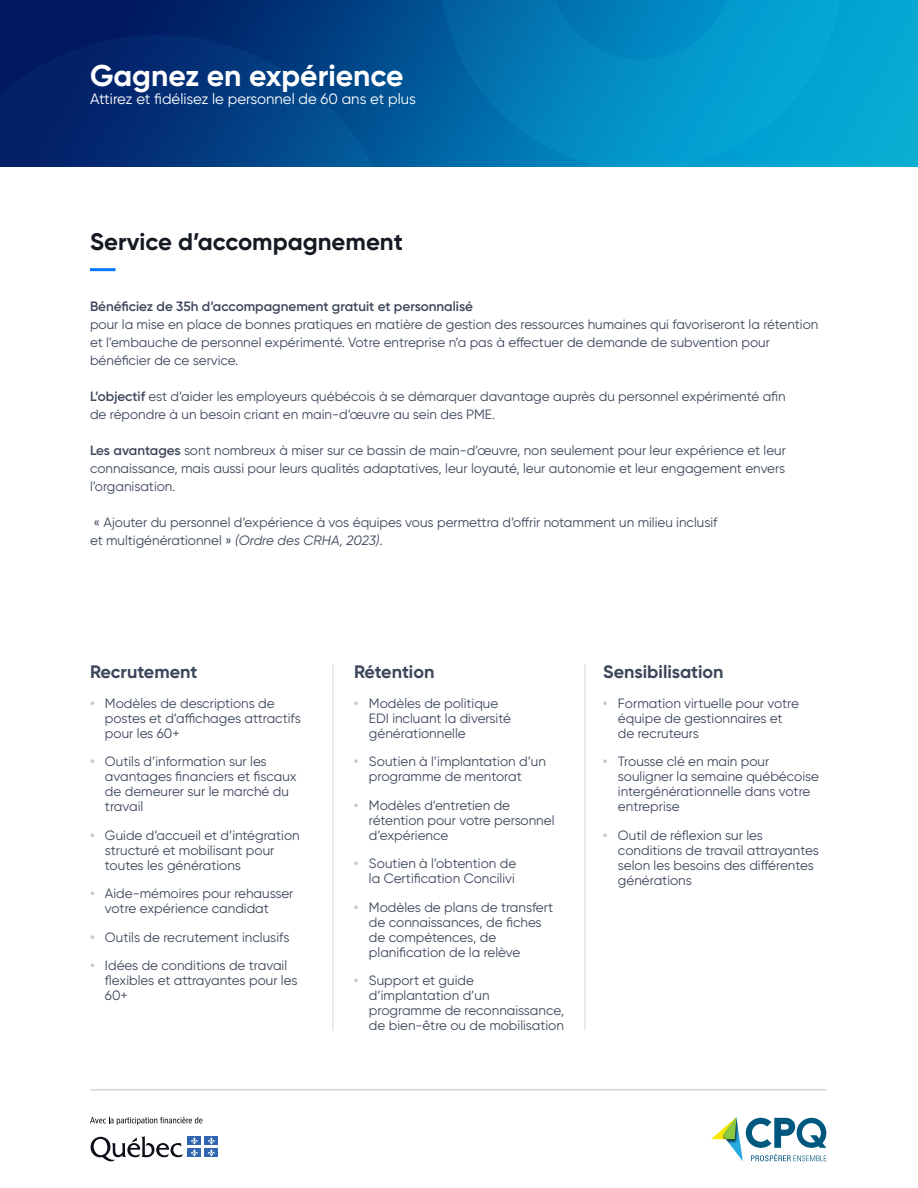
<style>
.page{position:relative;width:918px;height:1188px;background:#fff}
.page>*{position:absolute;margin:0;border:0;box-sizing:border-box;transform-origin:0 0}
.t1{font:700 30px "Gilroy";color:#fff}
.t2{font:700 24px "Gilroy";color:#151a23}
.t3{font:700 18px "Gilroy";color:#3c475b}
.t4{font:15px "Gilroy";color:#fff}
.t5{font:13.5px/15px "Gilroy";color:#3c475b}
.t6{font:600 13.5px "Gilroy";color:#3c475b}
.s1{font-weight:600}
.s2{font-style:italic}
.s3{font-weight:700;color:#c5cad3}
</style>
<div class="page">
<img style="left:0;top:0;width:918px;height:166px">
<hr style="left:90px;top:268px;width:26px;height:3px;background:#07f">
<hr style="left:90px;top:1089px;width:736px;height:1px;background:#d1d6df">
<hr style="left:333px;top:664px;width:1px;height:366px;background:#d0d6de">
<hr style="left:585px;top:664px;width:1px;height:366px;background:#d0d6de">
<svg style="left:91px;top:1136px;width:92px;height:26px"></svg>
<div style="left:188px;top:1137px;width:13px;height:8px;background:#3066af"></div>
<div style="left:205px;top:1137px;width:13px;height:8px;background:#3066af"></div>
<div style="left:188px;top:1149px;width:13px;height:8px;background:#3066af"></div>
<svg style="left:191px;top:1137px;width:7px;height:19px"></svg>
<div style="left:205px;top:1149px;width:13px;height:8px;background:#3066af"></div>
<svg style="left:208px;top:1137px;width:7px;height:19px"></svg>
<svg style="left:90px;top:1117px;width:112px;height:8px"></svg>
<svg style="left:711px;top:1117px;width:115px;height:44px"></svg>
<h1 class="t1" style="left:90px;top:57px;width:315px">Gagnez en expérience</h1>
<p class="t4" style="left:90px;top:89px;width:327px">Attirez et fidélisez le personnel de 60 ans et plus</p>
<h2 class="t2" style="left:90px;top:226px;width:315px">Service d’accompagnement</h2>
<p class="t6" style="left:90px;top:298px;width:384px">Bénéficiez de 35h d’accompagnement gratuit et personnalisé</p>
<p class="t5" style="left:90px;top:315px;width:730px;line-height:18px">pour la mise en place de bonnes pratiques en matière de gestion des ressources humaines qui favoriseront la rétention et l’embauche de personnel expérimenté. Votre entreprise n’a pas à effectuer de demande de subvention pour bénéficier de ce service.</p>
<p class="t5" style="left:90px;top:387px;width:697px;line-height:18px"><span class="s1">L’objectif</span> est d’aider les employeurs québécois à se démarquer davantage auprès du personnel expérimenté afin de répondre à un besoin criant en main-d’œuvre au sein des PME.</p>
<p class="t5" style="left:90px;top:441px;width:698px;line-height:18px;text-align:justify"><span class="s1">Les avantages</span> sont nombreux à miser sur ce bassin de main-d’œuvre, non seulement pour leur expérience et leur connaissance, mais aussi pour leurs qualités adaptatives, leur loyauté, leur autonomie et leur engagement envers l’organisation.</p>
<p class="t5" style="left:90px;top:513px;width:629px;line-height:18px">« Ajouter du personnel d’expérience à vos équipes vous permettra d’offrir notamment un milieu inclusif et multigénérationnel » <span class="s2">(Ordre des CRHA, 2023)</span>.</p>
<h3 class="t3" style="left:90px;top:661px;width:109px">Recrutement</h3>
<h3 class="t3" style="left:354px;top:661px;width:82px">Rétention</h3>
<h3 class="t3" style="left:603px;top:661px;width:122px">Sensibilisation</h3>
<p class="t5" style="left:105px;top:696px;width:198px;text-indent:-15px"><span class="s3">•</span> Modèles de descriptions de postes et d’affichages attractifs pour les 60+</p>
<p class="t5" style="left:105px;top:754px;width:193px;text-indent:-15px"><span class="s3">•</span> Outils d’information sur les avantages financiers et fiscaux de demeurer sur le marché du travail</p>
<p class="t5" style="left:105px;top:828px;width:196px;text-indent:-15px"><span class="s3">•</span> Guide d’accueil et d’intégration structuré et mobilisant pour toutes les générations</p>
<p class="t5" style="left:105px;top:886px;width:190px;text-indent:-15px"><span class="s3">•</span> Aide-mémoires pour rehausser votre expérience candidat</p>
<p class="t5" style="left:90px;top:930px;width:201px"><span class="s3">•</span> Outils de recrutement inclusifs</p>
<p class="t5" style="left:105px;top:958px;width:194px;text-indent:-15px"><span class="s3">•</span> Idées de conditions de travail flexibles et attrayantes pour les<br>60+</p>
<p class="t5" style="left:369px;top:696px;width:143px;text-indent:-15px"><span class="s3">•</span> Modèles de politique<br>EDI incluant la diversité générationnelle</p>
<p class="t5" style="left:369px;top:754px;width:179px;text-indent:-15px"><span class="s3">•</span> Soutien à l’implantation d’un programme de mentorat</p>
<p class="t5" style="left:369px;top:798px;width:187px;text-indent:-15px"><span class="s3">•</span> Modèles d’entretien de rétention pour votre personnel d’expérience</p>
<p class="t5" style="left:354px;top:856px;width:164px;text-align:right"><span class="s3">•</span> Soutien à l’obtention de la Certification Concilivi</p>
<p class="t5" style="left:369px;top:900px;width:186px;text-indent:-15px"><span class="s3">•</span> Modèles de plans de transfert de connaissances, de fiches de compétences, de planification de la relève</p>
<p class="t5" style="left:369px;top:973px;width:197px;text-indent:-15px"><span class="s3">•</span> Support et guide d’implantation d’un programme de reconnaissance, de bien-être ou de mobilisation</p>
<p class="t5" style="left:618px;top:696px;width:183px;text-indent:-15px"><span class="s3">•</span> Formation virtuelle pour votre équipe de gestionnaires et de recruteurs</p>
<p class="t5" style="left:618px;top:754px;width:203px;text-indent:-15px"><span class="s3">•</span> Trousse clé en main pour souligner la semaine québécoise intergénérationnelle dans votre entreprise</p>
<p class="t5" style="left:618px;top:828px;width:202px;text-indent:-15px"><span class="s3">•</span> Outil de réflexion sur les conditions de travail attrayantes selon les besoins des différentes générations</p>
</div>
